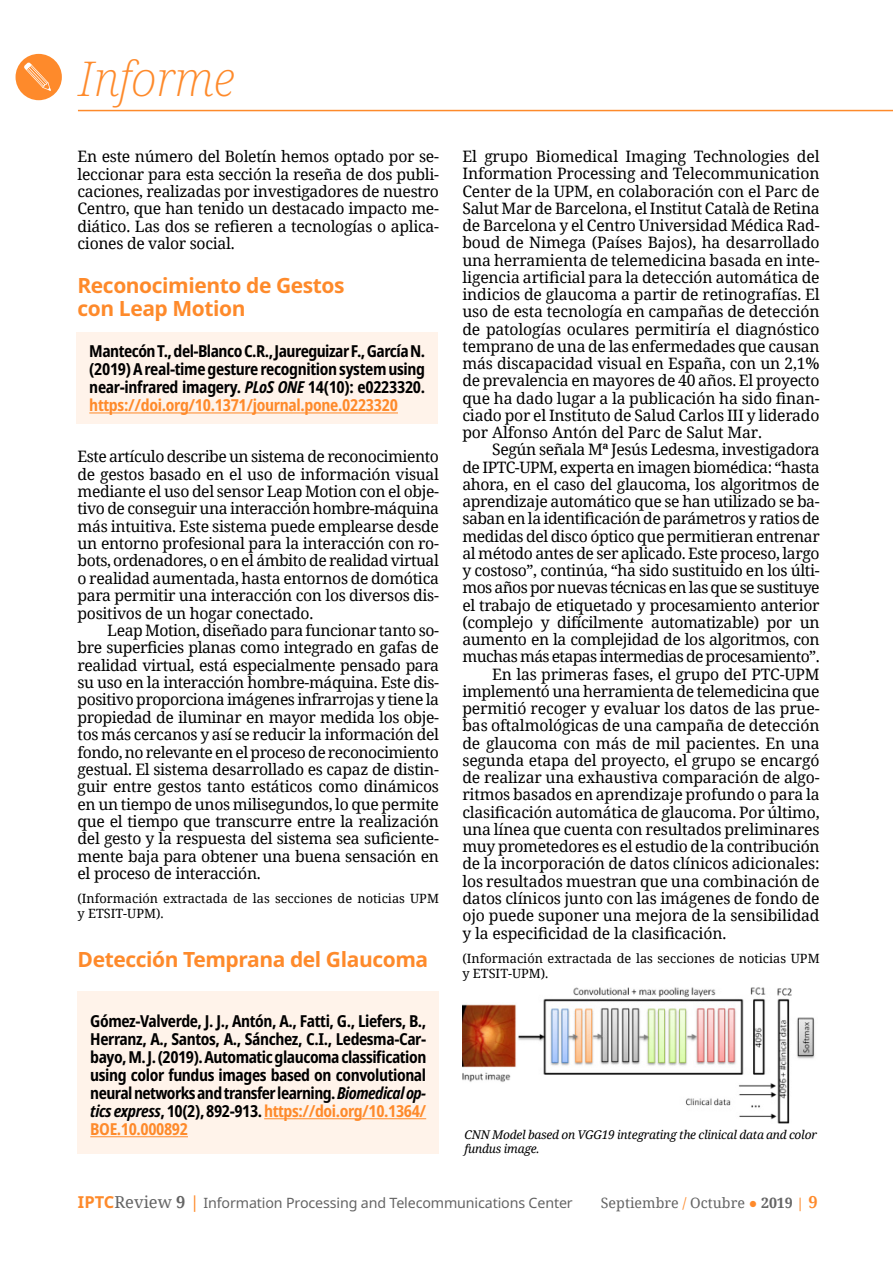
<style>
.page{position:relative;width:893px;height:1263px;background:#fff}
.page>*{position:absolute;margin:0;border:0;box-sizing:border-box;transform-origin:0 0}
.t1{font:italic 200 48px "Noto Serif";color:#fe8a2b}
.t2{font:700 21px/22.6px "Noto Sans";letter-spacing:-.02em;color:#fe8a2b}
.t3{font:700 condensed 16.5px/18px "Noto Sans";letter-spacing:-.025em;color:#000;text-align:justify}
.t4{font:15.75px/17.4px "Noto Serif";letter-spacing:-.02em;color:#000;text-align:justify}
.t5{font:15.75px "Noto Serif";letter-spacing:-.04em;color:#000}
.t6{font:14.25px "Noto Sans";letter-spacing:-.01em;color:#646464}
.t7{font:14.25px "Noto Serif";color:#646464}
.t8{font:12.75px/15.1px "Noto Serif";color:#000}
.t9{font:italic 12px/14.4px "Noto Serif";letter-spacing:-.02em;color:#000}
.s1{font-style:italic}
.s2{color:#fe8a2b}
.s3{font-weight:700;font-size:16.5px;color:#fe8a2b}
.s4{font-family:"Noto Serif";font-size:16.5px}
.s5{font-family:"Noto Serif";font-weight:700;font-size:16.5px}
.s6{font-family:"Noto Serif";font-weight:700;font-size:16.5px;color:#fe8a2b}
.s7{font-weight:700}
.s8{font-weight:700;font-size:13.5px;color:#fe8a2b}
</style>
<div class="page">
<hr style="left:78px;top:110px;width:815px;height:1px;background:#fe8a2b">
<div style="left:16px;top:54px;width:46px;height:46px;background:#fe8a2b;border-radius:50%"></div>
<svg style="left:24px;top:62px;width:27px;height:29px"></svg>
<img style="left:462px;top:987px;width:353px;height:137px">
<div style="left:77px;top:333px;width:361px;height:91px;background:#fff3ea"></div>
<hr style="left:89px;top:412px;width:309px;height:1px;background:#fe8a2b">
<div style="left:78px;top:991px;width:361px;height:163px;background:#fff3ea"></div>
<hr style="left:264px;top:1118px;width:162px;height:1px;background:#fe8a2b">
<hr style="left:90px;top:1136px;width:98px;height:1px;background:#fe8a2b">
<h1 class="t1" style="left:78px;top:46px;width:159px">Informe</h1>
<p class="t4" style="left:78px;top:147px;width:363px">En este número del Boletín hemos optado por se&shy;leccionar para esta sección la reseña de dos publi&shy;caciones, realizadas por investigadores de nuestro Centro, que han tenido un destacado impacto me&shy;diático. Las dos se refieren a tecnologías o aplica&shy;ciones de valor social.</p>
<h2 class="t2" style="left:78px;top:274px;width:268px">Reconocimiento de Gestos con Leap Motion</h2>
<p class="t3" style="left:89px;top:343px;width:338px">Mantecón T., del-Blanco C.R., Jaureguizar F., García N. (2019) A real-time gesture recognition system using near-infrared imagery. <span class="s1">PLoS ONE</span> 14(10): e0223320. <span class="s2">https://doi.org/10.1371/journal.pone.0223320</span></p>
<p class="t4" style="left:78px;top:447px;width:363px">Este artículo describe un sistema de reconocimiento de gestos basado en el uso de información visual mediante el uso del sensor Leap Motion con el obje&shy;tivo de conseguir una interacción hombre-máquina más intuitiva. Este sistema puede emplearse desde un entorno profesional para la interacción con ro&shy;bots, ordenadores, o en el ámbito de realidad virtual o realidad aumentada, hasta entornos de domótica para permitir una interacción con los diversos dis&shy;positivos de un hogar conectado.</p>
<p class="t4" style="left:78px;top:621px;width:363px;text-indent:30px">Leap Motion, diseñado para funcionar tanto so&shy;bre superficies planas como integrado en gafas de realidad virtual, está especialmente pensado para su uso en la interacción hombre-máquina. Este dis&shy;positivo proporciona imágenes infrarrojas y tiene la propiedad de iluminar en mayor medida los obje&shy;tos más cercanos y así se reducir la información del fondo, no relevante en el proceso de reconocimiento gestual. El sistema desarrollado es capaz de distin&shy;guir entre gestos tanto estáticos como dinámicos en un tiempo de unos milisegundos, lo que permite que el tiempo que transcurre entre la realización del gesto y la respuesta del sistema sea suficiente&shy;mente baja para obtener una buena sensación en el proceso de interacción.</p>
<p class="t8" style="left:78px;top:890px;width:363px">(Información extractada de las secciones de noticias UPM y ETSIT-UPM).</p>
<h2 class="t2" style="left:78px;top:948px;width:352px">Detección Temprana del Glaucoma</h2>
<p class="t3" style="left:90px;top:1012px;width:338px">Gómez-Valverde, J. J., Antón, A., Fatti, G., Liefers, B., Herranz, A., Santos, A., Sánchez, C.I., Ledesma-Car&shy;bayo, M. J. (2019). Automatic glaucoma classification using color fundus images based on convolutional neural networks and transfer learning. <span class="s1">Biomedical op&shy;tics express</span>, 10(2), 892-913. <span class="s2">https://doi.org/10.1364/ BOE.10.000892</span></p>
<p class="t4" style="left:462px;top:147px;width:359px">El grupo Biomedical Imaging Technologies del Information Processing and Telecommunication Center de la UPM, en colaboración con el Parc de Salut Mar de Barcelona, el Institut Català de Retina de Barcelona y el Centro Universidad Médica Rad&shy;boud de Nimega (Países Bajos), ha desarrollado una herramienta de telemedicina basada en inte&shy;ligencia artificial para la detección automática de indicios de glaucoma a partir de retinografías. El uso de esta tecnología en campañas de detección de patologías oculares permitiría el diagnóstico temprano de una de las enfermedades que causan más discapacidad visual en España, con un 2,1% de prevalencia en mayores de 40 años. El proyecto que ha dado lugar a la publicación ha sido finan&shy;ciado por el Instituto de Salud Carlos III y liderado por Alfonso Antón del Parc de Salut Mar.</p>
<p class="t4" style="left:492px;top:440px;width:329px">Según señala Mª Jesús Ledesma, investigadora</p>
<p class="t4" style="left:462px;top:458px;width:359px">de IPTC-UPM, experta en imagen biomédica: “hasta</p>
<p class="t4" style="left:462px;top:475px;width:359px">ahora, en el caso del glaucoma, los algoritmos de</p>
<p class="t4" style="left:462px;top:492px;width:359px">aprendizaje automático que se han utilizado se ba-</p>
<p class="t4" style="left:462px;top:509px;width:359px">saban en la identificación de parámetros y ratios de</p>
<p class="t4" style="left:462px;top:527px;width:359px">medidas del disco óptico que permitieran entrenar</p>
<p class="t4" style="left:462px;top:544px;width:359px">al método antes de ser aplicado. Este proceso, largo</p>
<p class="t4" style="left:462px;top:561px;width:359px">y costoso”, continúa, “ha sido sustituido en los últi-</p>
<p class="t4" style="left:462px;top:578px;width:359px">mos años por nuevas técnicas en las que se sustituye</p>
<p class="t4" style="left:462px;top:596px;width:359px">el trabajo de etiquetado y procesamiento anterior</p>
<p class="t4" style="left:462px;top:613px;width:359px">(complejo y difícilmente automatizable) por un</p>
<p class="t4" style="left:462px;top:630px;width:359px">aumento en la complejidad de los algoritmos, con</p>
<p class="t5" style="left:462px;top:646px;width:359px">muchas más etapas intermedias de procesamiento”.</p>
<p class="t4" style="left:492px;top:665px;width:329px">En las primeras fases, el grupo deI PTC-UPM</p>
<p class="t4" style="left:462px;top:682px;width:359px">implementó una herramienta de telemedicina que</p>
<p class="t4" style="left:462px;top:699px;width:359px">permitió recoger y evaluar los datos de las prue-</p>
<p class="t4" style="left:462px;top:716px;width:359px">bas oftalmológicas de una campaña de detección</p>
<p class="t4" style="left:462px;top:733px;width:359px">de glaucoma con más de mil pacientes. En una</p>
<p class="t4" style="left:462px;top:751px;width:359px">segunda etapa del proyecto, el grupo se encargó</p>
<p class="t4" style="left:462px;top:768px;width:359px">de realizar una exhaustiva comparación de algo-</p>
<p class="t4" style="left:462px;top:785px;width:359px">ritmos basados en aprendizaje profundo o para la</p>
<p class="t4" style="left:462px;top:802px;width:359px">clasificación automática de glaucoma. Por último,</p>
<p class="t4" style="left:462px;top:820px;width:358px">una línea que cuenta con resultados preliminares</p>
<p class="t4" style="left:462px;top:837px;width:359px">muy prometedores es el estudio de la contribución</p>
<p class="t4" style="left:462px;top:854px;width:359px">de la incorporación de datos clínicos adicionales:</p>
<p class="t4" style="left:462px;top:871px;width:359px">los resultados muestran que una combinación de</p>
<p class="t4" style="left:462px;top:889px;width:359px">datos clínicos junto con las imágenes de fondo de</p>
<p class="t4" style="left:462px;top:906px;width:359px">ojo puede suponer una mejora de la sensibilidad</p>
<p class="t4" style="left:462px;top:924px;width:265px">y la especificidad de la clasificación.</p>
<p class="t8" style="left:462px;top:950px;width:359px">(Información extractada de las secciones de noticias UPM y ETSIT-UPM).</p>
<p class="t9" style="left:465px;top:1127px;width:354px">CNN Model based on VGG19 integrating the clinical data and color fundus image.</p>
<p class="t6" style="left:78px;top:1192px;width:496px"><span class="s3">IPTC</span><span class="s4">Review</span> <span class="s5">9</span> <span class="s6">|</span> Information Processing and Telecommunications Center</p>
<p class="t7" style="left:601px;top:1192px;width:218px">Septiembre <span class="s2">/</span> Octubre <span class="s2">●</span> <span class="s7">2019</span> <span class="s8">|</span> <span class="s3">9</span></p>
</div>
